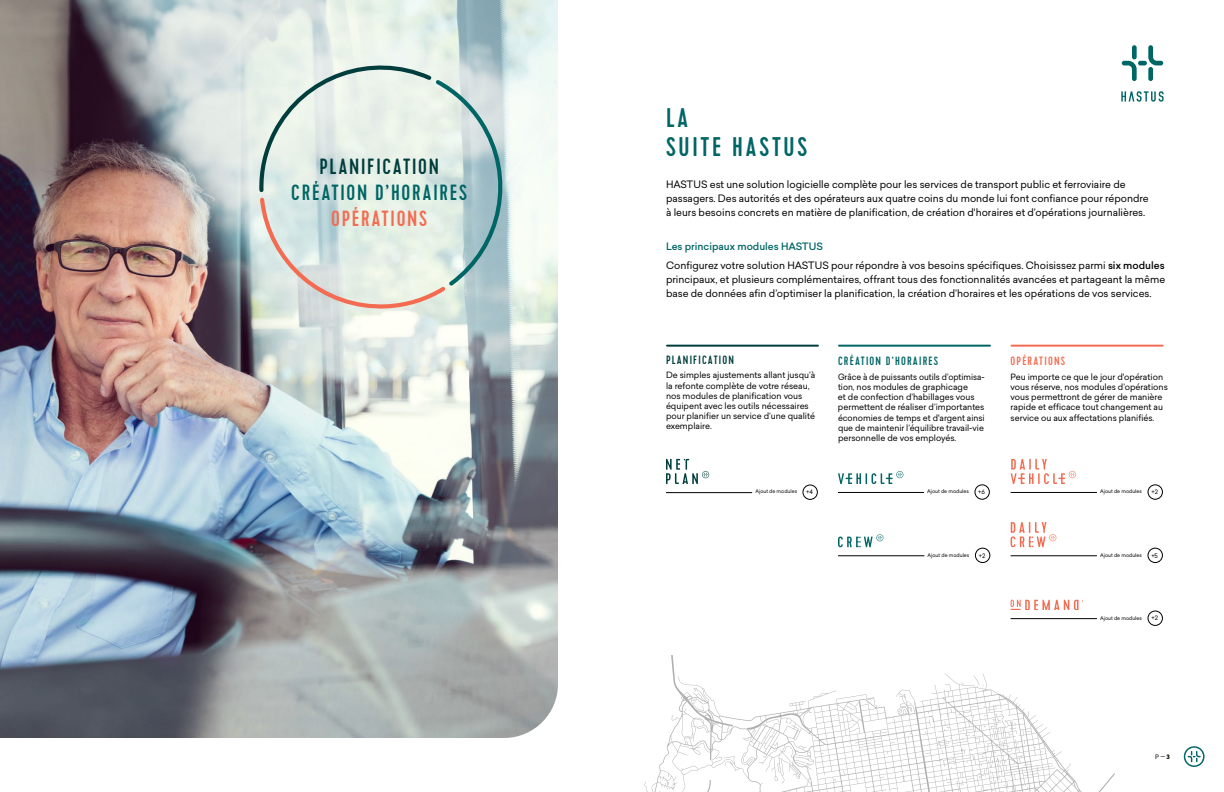
<style>
.page{position:relative;width:1224px;height:792px;background:#fff}
.page>*{position:absolute;margin:0;border:0;box-sizing:border-box;transform-origin:0 0}
.t1{font:500 27px/29px "Cervo";letter-spacing:.1em;color:#006565}
.t2{font:500 22px "Cervo";letter-spacing:.08em;color:#006565}
.t3{font:500 22px "Cervo";letter-spacing:.08em;color:#003e3d}
.t4{font:500 22px "Cervo";letter-spacing:.08em;color:#f36c52}
.t5{font:500 12px "Cervo";letter-spacing:.1em;color:#006565}
.t6{font:500 12px "Cervo";letter-spacing:.1em;color:#003e3d}
.t7{font:500 12px "Cervo";letter-spacing:.1em;color:#f36c52}
.t8{font:10px/14px "Sailec";color:#000}
.t9{font:8.5px/10.2px "Sailec";color:#000}
.t10{font:8.5px/10.2px "Sailec";color:#000;scale:.96 1}
.t11{font:6px "Sailec";color:#000}
.t12{font:5px "Sailec";color:#000}
.s1{font-weight:500;color:#006565}
.s2{font-weight:500}
.s3{font-weight:700}
</style>
<div class="page">
<svg style="left:644px;top:655px;width:471px;height:137px"></svg>
<svg style="left:1122px;top:45px;width:41px;height:36px"></svg>
<svg style="left:1121px;top:91px;width:43px;height:11px"></svg>
<svg style="left:666px;top:459px;width:43px;height:25px"></svg>
<svg style="left:1011px;top:459px;width:65px;height:25px"></svg>
<svg style="left:838px;top:471px;width:65px;height:13px"></svg>
<svg style="left:1011px;top:522px;width:45px;height:25px"></svg>
<svg style="left:1011px;top:600px;width:68px;height:10px"></svg>
<svg style="left:838px;top:534px;width:45px;height:13px"></svg>
<div style="left:803px;top:485px;width:14px;height:15px;border:1px solid #000;border-radius:50%"></div>
<hr style="left:666px;top:492px;width:86px;height:1px;background:#000">
<div style="left:975px;top:485px;width:14px;height:14px;border:1px solid #000;border-radius:50%"></div>
<hr style="left:838px;top:492px;width:86px;height:1px;background:#000">
<div style="left:1148px;top:485px;width:15px;height:14px;border:1px solid #000;border-radius:50%"></div>
<hr style="left:1011px;top:492px;width:86px;height:1px;background:#000">
<div style="left:1148px;top:548px;width:15px;height:15px;border:1px solid #000;border-radius:50%"></div>
<hr style="left:1011px;top:556px;width:86px;height:1px;background:#000">
<div style="left:1148px;top:611px;width:15px;height:15px;border:1px solid #000;border-radius:50%"></div>
<hr style="left:1011px;top:618px;width:86px;height:1px;background:#000">
<div style="left:975px;top:548px;width:15px;height:15px;border:1px solid #000;border-radius:50%"></div>
<hr style="left:838px;top:556px;width:86px;height:1px;background:#000">
<hr style="left:667px;top:345px;width:151px;height:2px;background:#003e3d">
<hr style="left:839px;top:345px;width:151px;height:2px;background:#006565">
<hr style="left:1012px;top:345px;width:151px;height:2px;background:#f36c52">
<img style="left:0;top:0;width:558px;height:738px">
<svg style="left:257px;top:52px;width:259px;height:257px;background:#d4e1dc"></svg>
<svg style="left:1184px;top:746px;width:21px;height:21px"></svg>
<h2 class="t3" style="left:320px;top:153px;width:121px">PLANIFICATION</h2>
<h2 class="t2" style="left:291px;top:179px;width:177px">CRÉATION D’HORAIRES</h2>
<h2 class="t4" style="left:331px;top:206px;width:98px">OPÉRATIONS</h2>
<h1 class="t1" style="left:666px;top:103px;width:143px">LA<br>SUITE HASTUS</h1>
<p class="t8" style="left:666px;top:177px;width:484px">HASTUS est une solution logicielle complète pour les services de transport public et ferroviaire de passagers. Des autorités et des opérateurs aux quatre coins du monde lui font confiance pour répondre à leurs besoins concrets en matière de planification, de création d'horaires et d’opérations journalières.</p>
<p class="t8" style="left:666px;top:237px;width:500px;line-height:18.5px"><span class="s1">Les principaux modules HASTUS<br></span>Configurez votre solution HASTUS pour répondre à vos besoins spécifiques. Choisissez parmi <span class="s2">six modules</span></p>
<p class="t8" style="left:666px;top:272px;width:501px">principaux, et plusieurs complémentaires, offrant tous des fonctionnalités avancées et partageant la même base de données afin d’optimiser la planification, la création d’horaires et les opérations de vos services.</p>
<p class="t6" style="left:666px;top:353px;width:70px">PLANIFICATION</p>
<p class="t9" style="left:666px;top:370px;width:151px">De simples ajustements allant jusqu’à la refonte complète de votre réseau, nos modules de planification vous équipent avec les outils nécessaires pour planifier un service d’une qualité exemplaire.</p>
<p class="t5" style="left:838px;top:354px;width:102px">CRÉATION D’HORAIRES</p>
<p class="t10" style="left:838px;top:371px;width:154px">Grâce à de puissants outils d’optimisa&shy;tion, nos modules de graphicage<br>et de confection d’habillages vous permettent de réaliser d’importantes économies de temps et d'argent ainsi que de maintenir l’équilibre travail-vie personnelle de vos employés.</p>
<p class="t7" style="left:1011px;top:354px;width:56px">OPÉRATIONS</p>
<p class="t9" style="left:1011px;top:371px;width:159px">Peu importe ce que le jour d'opération vous réserve, nos modules d’opérations vous permettront de gérer de manière rapide et efficace tout changement au service ou aux affectations planifiés.</p>
<p class="t12" style="left:755px;top:488px;width:43px">Ajout de modules</p>
<p class="t11" style="left:806px;top:488px;width:8px">+4</p>
<p class="t12" style="left:927px;top:488px;width:43px">Ajout de modules</p>
<p class="t11" style="left:978px;top:488px;width:8px">+6</p>
<p class="t12" style="left:1100px;top:488px;width:43px">Ajout de modules</p>
<p class="t11" style="left:1151px;top:488px;width:8px">+2</p>
<p class="t12" style="left:928px;top:551px;width:43px">Ajout de modules</p>
<p class="t11" style="left:979px;top:551px;width:8px">+2</p>
<p class="t12" style="left:1100px;top:551px;width:43px">Ajout de modules</p>
<p class="t11" style="left:1151px;top:551px;width:8px">+5</p>
<p class="t12" style="left:1100px;top:614px;width:43px">Ajout de modules</p>
<p class="t11" style="left:1151px;top:614px;width:8px">+2</p>
<p class="t11" style="left:1155px;top:753px;width:16px">P — <span class="s3">3</span></p>
</div>
